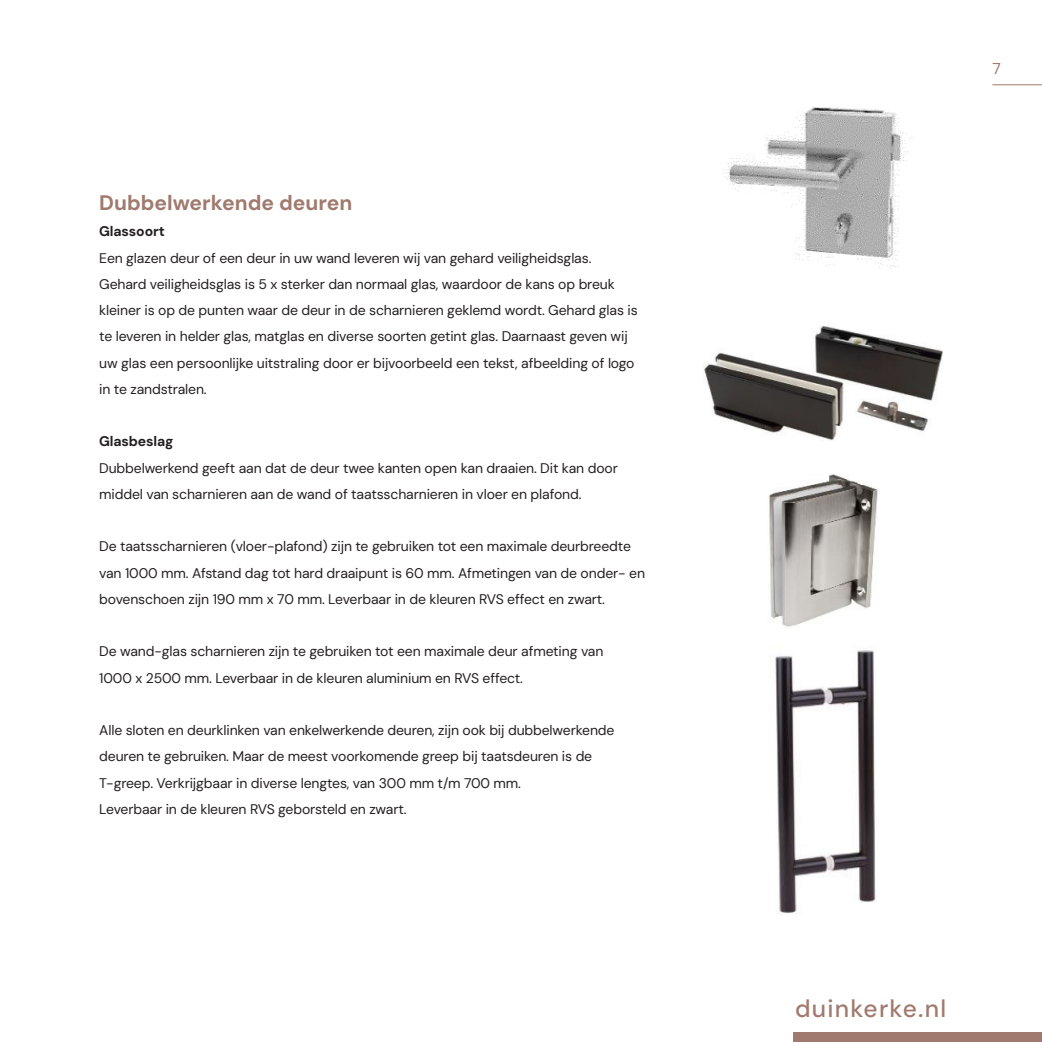
<style>
.page{position:relative;width:1042px;height:1042px;background:#fff}
.page>*{position:absolute;margin:0;border:0;box-sizing:border-box;transform-origin:0 0}
.t1{font:500 24.5px "DM Sans";letter-spacing:.05em;color:#a07a6e}
.Artikel_naam{font:700 21px "DM Sans";color:#a07a6e}
.t2{font:15.75px "DM Sans";color:#a07a6e}
.Platte_tekst{font:14px/26.2px "DM Sans";letter-spacing:-.01em;color:#231f20}
.Platte_tekst-2{font:700 14px "DM Sans";letter-spacing:-.01em;color:#231f20}
</style>
<div class="page">
<div style="left:794px;top:1032px;width:248px;height:10px;background:#a07a6e"></div>
<img style="left:704px;top:325px;width:239px;height:116px">
<img style="left:723px;top:107px;width:190px;height:161px">
<img style="left:768px;top:474px;width:110px;height:155px">
<img style="left:775px;top:650px;width:102px;height:264px">
<hr style="left:992px;top:84px;width:50px;height:1px;background:#a07a6e">
<p class="Artikel_naam" style="left:99px;top:189px;width:255px">Dubbelwerkende deuren</p>
<p class="Platte_tekst-2" style="left:99px;top:223px;width:67px">Glassoort</p>
<p class="Platte_tekst" style="left:99px;top:244px;width:540px">Een glazen deur of een deur in uw wand leveren wij van gehard veiligheidsglas.<br>Gehard veiligheidsglas is 5 x sterker dan normaal glas, waardoor de kans op breuk kleiner is op de punten waar de deur in de scharnieren geklemd wordt. Gehard glas is te leveren in helder glas, matglas en diverse soorten getint glas. Daarnaast geven wij uw glas een persoonlijke uitstraling door er bijvoorbeeld een tekst, afbeelding of logo in te zandstralen.</p>
<p class="Platte_tekst-2" style="left:99px;top:433px;width:76px">Glasbeslag</p>
<p class="Platte_tekst" style="left:99px;top:454px;width:520px">Dubbelwerkend geeft aan dat de deur twee kanten open kan draaien. Dit kan door middel van scharnieren aan de wand of taatsscharnieren in vloer en plafond.</p>
<p class="Platte_tekst" style="left:99px;top:533px;width:547px">De taatsscharnieren (vloer-plafond) zijn te gebruiken tot een maximale deurbreedte van 1000 mm. Afstand dag tot hard draaipunt is 60 mm. Afmetingen van de onder- en bovenschoen zijn 190 mm x 70 mm. Leverbaar in de kleuren RVS effect en zwart.</p>
<p class="Platte_tekst" style="left:99px;top:638px;width:506px">De wand-glas scharnieren zijn te gebruiken tot een maximale deur afmeting van<br>1000 x 2500 mm. Leverbaar in de kleuren aluminium en RVS effect.</p>
<p class="Platte_tekst" style="left:99px;top:717px;width:517px">Alle sloten en deurklinken van enkelwerkende deuren, zijn ook bij dubbelwerkende deuren te gebruiken. Maar de meest voorkomende greep bij taatsdeuren is de T-greep. Verkrijgbaar in diverse lengtes, van 300 mm t/m 700 mm.<br>Leverbaar in de kleuren RVS geborsteld en zwart.</p>
<p class="t2" style="left:992px;top:59px;width:10px">7</p>
<p class="t1" style="left:795px;top:993px;width:153px">duinkerke.nl</p>
</div>
